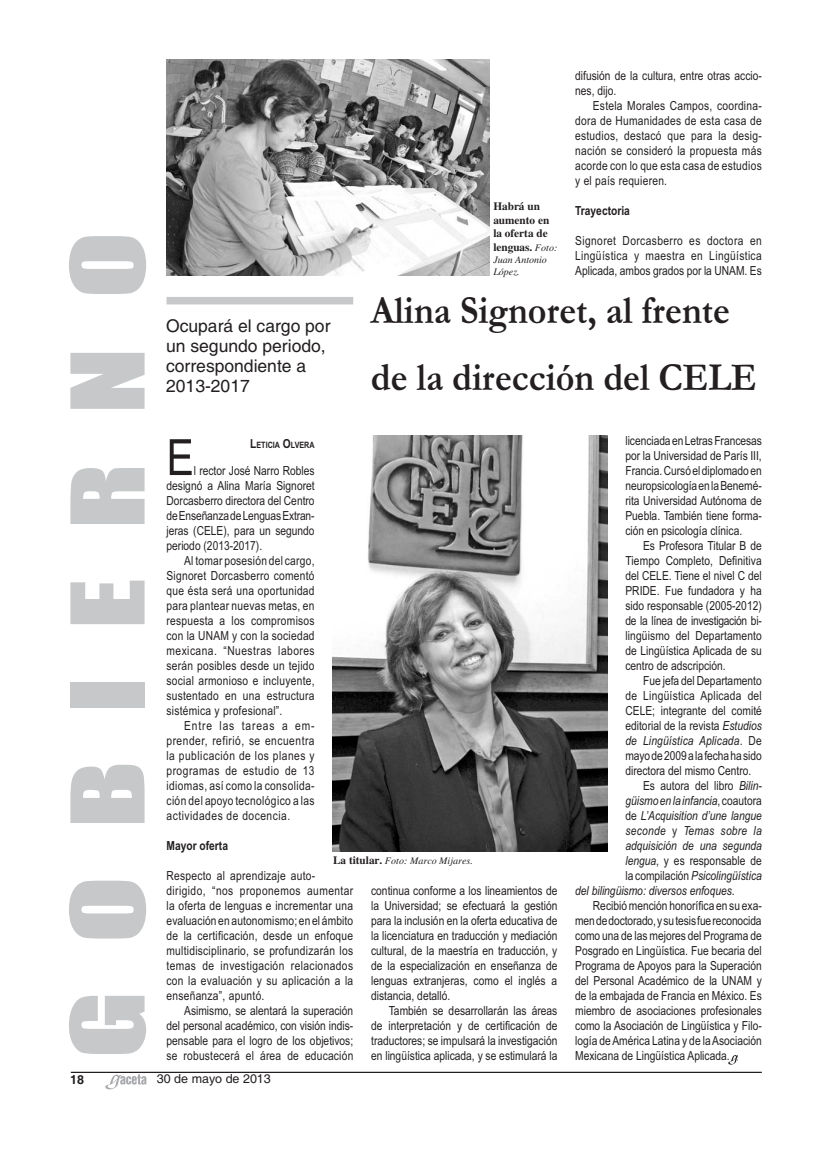
<style>
.page{position:relative;width:815px;height:1152px;background:#fff}
.page>*{position:absolute;margin:0;border:0;box-sizing:border-box;transform-origin:0 0}
.t1{font:93.75px "Impact";color:#c6c8ca;scale:1.3 1}
.t2{font:50px "Arial Narrow";color:#231f20}
.t3{font:700 40px/66.2px "Garamond";color:#231f20;scale:.9 1}
.t4{font:17.5px/20px "Helvetica";color:#231f20}
.t5{font:12.5px/15px "Arial Narrow";color:#231f20;text-align:justify}
.t6{font:12.5px/15px "Arial Narrow";letter-spacing:.02em;color:#231f20}
.t7{font:italic 12.5px "Arial Narrow";color:#231f20}
.t8{font:700 12.5px "Arial Narrow";color:#231f20}
.t9{font:italic 12.5px "Arial Narrow";letter-spacing:.02em;color:#231f20}
.t10{font:12.5px "Helvetica";color:#231f20}
.t11{font:700 12.5px "Helvetica";color:#231f20}
.t12{font:700 11.25px/13.5px "Times";color:#231f20}
.t13{font:italic 10px/12px "Times";color:#231f20}
.t14{font:700 8.75px "Arial Narrow";color:#231f20}
.s1{font-weight:400;font-style:italic;font-size:10px}
.s2{font-size:12.5px}
.s3{font-weight:700;font-style:normal;font-size:11.25px}
.s4{font-style:italic}
.s5{font-style:normal}
</style>
<div class="page">
<hr style="left:71px;top:1071px;width:691px;height:2px;background:#231f20">
<img style="left:106px;top:1074px;width:40px;height:15px">
<div style="left:167px;top:297px;width:186px;height:7px;background:#c6c8ca"></div>
<svg style="left:728px;top:1055px;width:10px;height:9px"></svg>
<img style="left:166px;top:60px;width:323px;height:215px">
<img style="left:332px;top:436px;width:276px;height:415px">
<h1 class="t1" style="left:78px;top:1058px;width:637px;rotate:-90deg">G O B I E R N O</h1>
<p class="t11" style="left:70px;top:1074px;width:15px">18</p>
<h3 class="t4" style="left:166px;top:318px;width:166px">Ocupará el cargo por un segundo periodo, correspondiente a<br>2013-2017</h3>
<p class="t12" style="left:493px;top:201px;width:66px">Habrá un aumento en la oferta de lenguas. <span class="s1">Foto:</span></p>
<p class="t13" style="left:493px;top:254px;width:55px">Juan Antonio<br>López.</p>
<p class="t5" style="left:575px;top:69px;width:188px">difusión de la cultura, entre otras accio&shy;nes, dijo.</p>
<p class="t5" style="left:575px;top:99px;width:188px;text-indent:18px">Estela Morales Campos, coordina&shy;dora de Humanidades de esta casa de estudios, destacó que para la desig&shy;nación se consideró la propuesta más acorde con lo que esta casa de estudios y el país requieren.</p>
<p class="t8" style="left:575px;top:206px;width:56px">Trayectoria</p>
<p class="t5" style="left:575px;top:234px;width:188px">Signoret Dorcasberro es doctora en Lingüística y maestra en Lingüística Aplicada, ambos grados por la UNAM. Es</p>
<h3 class="t3" style="left:371px;top:280px;width:430px">Alina Signoret, al frente de la dirección del CELE</h3>
<p class="t14" style="left:250px;top:440px;width:66px"><span class="s2">L</span>ETICIA <span class="s2">O</span>LVERA</p>
<h2 class="t2" style="left:167px;top:439px;width:29px">E</h2>
<p class="t5" style="left:167px;top:464px;width:150px;text-indent:27px">l rector José Narro Robles designó a Alina María Signoret Dorcasberro directora del Centro de Enseñanza de Lenguas Extran&shy;jeras (CELE), para un segundo periodo (2013-2017).</p>
<p class="t5" style="left:167px;top:554px;width:150px;text-indent:18px">Al tomar posesión del cargo, Signoret Dorcasberro comentó que ésta será una oportunidad para plantear nuevas metas, en respuesta a los compromisos con la UNAM y con la sociedad mexicana. “Nuestras labores serán posibles desde un tejido social armonioso e incluyente, sustentado en una estructura sistémica y profesional”.</p>
<p class="t5" style="left:167px;top:719px;width:150px;text-indent:18px">Entre las tareas a em&shy;prender, refirió, se encuentra la publicación de los planes y programas de estudio de 13 idiomas, así como la consolida&shy;ción del apoyo tecnológico a las actividades de docencia.</p>
<p class="t8" style="left:167px;top:841px;width:63px">Mayor oferta</p>
<p class="t6" style="left:167px;top:869px;width:188px">Respecto al aprendizaje auto&shy;dirigido, “nos proponemos aumentar la oferta de lenguas e incrementar una evaluación en autonomismo; en el ámbito de la certificación, desde un enfoque multidisciplinario, se profundizarán los temas de investigación relacionados con la evaluación y su aplicación a la enseñanza”, apuntó.</p>
<p class="t5" style="left:167px;top:1004px;width:188px;text-indent:18px">Asimismo, se alentará la superación del personal académico, con visión indis&shy;pensable para el logro de los objetivos; se robustecerá el área de educación</p>
<p class="t13" style="left:333px;top:855px;width:141px"><span class="s3">La titular.</span> Foto: Marco Mijares.</p>
<p class="t5" style="left:371px;top:884px;width:188px">continua conforme a los lineamientos de la Universidad; se efectuará la gestión para la inclusión en la oferta educativa de la licenciatura en traducción y mediación cultural, de la maestría en traducción, y de la especialización en enseñanza de lenguas extranjeras, como el inglés a distancia, detalló.</p>
<p class="t5" style="left:371px;top:1004px;width:188px;text-indent:18px">También se desarrollarán las áreas de interpretación y de certificación de traductores; se impulsará la investigación en lingüística aplicada, y se estimulará la</p>
<p class="t10" style="left:157px;top:1074px;width:115px">30 de mayo de 2013</p>
<p class="t5" style="left:625px;top:434px;width:138px">licenciada en Letras Francesas por la Universidad de París III, Francia. Cursó el diplomado en neuropsicología en la Benemé&shy;rita Universidad Autónoma de Puebla. También tiene forma&shy;ción en psicología clínica.</p>
<p class="t5" style="left:625px;top:539px;width:138px;text-indent:18px">Es Profesora Titular B de Tiempo Completo, Definitiva del CELE. Tiene el nivel C del PRIDE. Fue fundadora y ha sido responsable (2005-2012) de la línea de investigación bi&shy;lingüismo del Departamento de Lingüística Aplicada de su centro de adscripción.</p>
<p class="t5" style="left:643px;top:674px;width:120px">Fue jefa del Departamento</p>
<p class="t6" style="left:625px;top:689px;width:138px">de Lingüística Aplicada del</p>
<p class="t5" style="left:625px;top:704px;width:138px">CELE; integrante del comité</p>
<p class="t5" style="left:625px;top:719px;width:138px">editorial de la revista <span class="s4">Estudios</span></p>
<p class="t7" style="left:625px;top:735px;width:138px">de Lingüística Aplicada<span class="s5">. De</span></p>
<p class="t5" style="left:625px;top:749px;width:138px">mayo de 2009 a la fecha ha sido</p>
<p class="t5" style="left:625px;top:764px;width:127px">directora del mismo Centro.</p>
<p class="t5" style="left:643px;top:779px;width:120px">Es autora del libro <span class="s4">Bilin-</span></p>
<p class="t7" style="left:625px;top:795px;width:138px">güismo en la infancia<span class="s5">, coautora</span></p>
<p class="t7" style="left:625px;top:810px;width:138px"><span class="s5">de</span> L’Acquisition d’une langue</p>
<p class="t9" style="left:625px;top:825px;width:138px">seconde <span class="s5">y</span> Temas sobre la</p>
<p class="t7" style="left:625px;top:840px;width:138px">adquisición de una segunda</p>
<p class="t5" style="left:625px;top:854px;width:138px"><span class="s4">lengua</span>, y es responsable de</p>
<p class="t7" style="left:625px;top:870px;width:138px"><span class="s5">la compilación</span> Psicolingüística</p>
<p class="t7" style="left:575px;top:885px;width:161px">del bilingüismo: diversos enfoques<span class="s5">.</span></p>
<p class="t5" style="left:593px;top:899px;width:170px">Recibió mención honorífica en su exa-</p>
<p class="t5" style="left:575px;top:914px;width:188px">men de doctorado, y su tesis fue reconocida</p>
<p class="t5" style="left:575px;top:929px;width:188px">como una de las mejores del Programa de</p>
<p class="t5" style="left:575px;top:944px;width:188px">Posgrado en Lingüística. Fue becaria del</p>
<p class="t5" style="left:575px;top:959px;width:188px">Programa de Apoyos para la Superación</p>
<p class="t5" style="left:575px;top:974px;width:188px">del Personal Académico de la UNAM y</p>
<p class="t5" style="left:575px;top:989px;width:188px">de la embajada de Francia en México. Es</p>
<p class="t5" style="left:575px;top:1004px;width:188px">miembro de asociaciones profesionales</p>
<p class="t5" style="left:575px;top:1019px;width:188px">como la Asociación de Lingüística y Filo-</p>
<p class="t5" style="left:575px;top:1034px;width:188px">logía de América Latina y de la Asociación</p>
<p class="t5" style="left:575px;top:1049px;width:156px">Mexicana de Lingüística Aplicada.</p>
</div>
